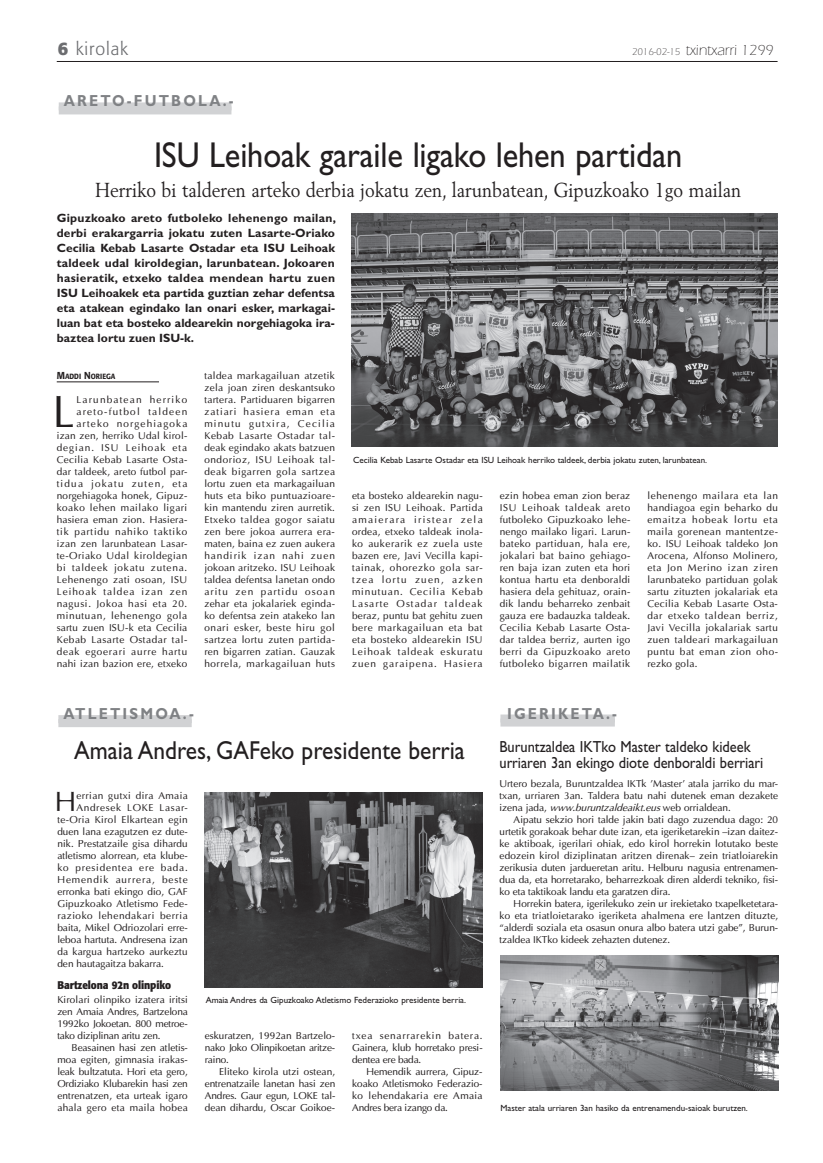
<style>
.page{position:relative;width:823px;height:1163px;background:#fff}
.page>*{position:absolute;margin:0;border:0;box-sizing:border-box;transform-origin:0 0}
.t1{font:45px "Optima";color:#231f20}
.t2{font:36px "Gill Sans";letter-spacing:-.005em;color:#231f20;scale:.9 1}
.t3{font:27.5px "Optima";color:#231f20}
.t4{font:26px "Gill Sans";color:#231f20;scale:.9 1}
.t5{font:20px "Berling";color:#231f20;scale:.9 1}
.t6{font:300 18px "Formata";letter-spacing:.05em;color:#6c6d70}
.t7{font:16px/16px "Gill Sans";color:#231f20;scale:.9 1}
.t8{font:700 16px "Gill Sans";letter-spacing:.15em;color:#808285;scale:.9 1}
.t9{font:300 15px "Itc Eras";color:#231f20}
.t10{font:700 12px/15px "Gill Sans";color:#231f20;text-align:justify}
.t11{font:700 11px "Formata";letter-spacing:-.01em;color:#231f20;scale:.9 1}
.t12{font:10px/12px "Optima";letter-spacing:.02em;color:#231f20;text-align:justify}
.t13{font:10px/12px "Optima";letter-spacing:.045em;color:#231f20;text-align:right}
.t14{font:10px "Optima";color:#231f20}
.t15{font:10px "Optima";letter-spacing:.05em;color:#231f20}
.t16{font:10px "Optima";letter-spacing:.075em;color:#231f20}
.t17{font:10px "Optima";letter-spacing:.085em;color:#231f20}
.t18{font:10px "Optima";letter-spacing:.06em;color:#231f20}
.t19{font:9px "Gill Sans";color:#231f20}
.t20{font:500 7.5px "Formata";color:#231f20;scale:.9 1}
.s1{font-weight:700}
.s2{font-size:10px}
.s3{font-style:italic}
</style>
<div class="page">
<hr style="left:57px;top:61px;width:720px;height:1px;background:#231f20">
<hr style="left:57px;top:381px;width:102px;height:1px;background:#231f20">
<div style="left:58px;top:715px;width:133px;height:8px;background:#d1d2d4"></div>
<div style="left:58px;top:719px;width:133px;height:8px;background:#d1d2d4"></div>
<img style="left:205px;top:792px;width:277px;height:195px">
<div style="left:59px;top:102px;width:172px;height:8px;background:#d1d2d4"></div>
<div style="left:59px;top:106px;width:172px;height:8px;background:#d1d2d4"></div>
<div style="left:500px;top:714px;width:114px;height:8px;background:#d1d2d4"></div>
<div style="left:500px;top:718px;width:114px;height:8px;background:#d1d2d4"></div>
<img style="left:351px;top:213px;width:426px;height:233px">
<img style="left:500px;top:955px;width:277px;height:135px">
<h3 class="t6" style="left:58px;top:38px;width:72px"><span class="s1">6</span> kirolak</h3>
<h3 class="t8" style="left:64px;top:92px;width:190px">ARETO-FUTBOLA.-</h3>
<h3 class="t9" style="left:631px;top:41px;width:143px"><span class="s2">2016-02-15</span> txintxarri 1299</h3>
<h2 class="t2" style="left:154px;top:134px;width:588px">ISU Leihoak garaile ligako lehen partidan</h2>
<h3 class="t5" style="left:95px;top:178px;width:719px">Herriko bi talderen arteko derbia jokatu zen, larunbatean, Gipuzkoako 1go mailan</h3>
<p class="t10" style="left:57px;top:210px;width:280px">Gipuzkoako areto futboleko lehenengo mailan, derbi erakargarria jokatu zuten Lasarte-Oriako Cecilia Kebab Lasarte Ostadar eta ISU Leihoak taldeek udal kiroldegian, larunbatean. Jokoaren hasieratik, etxeko taldea mendean hartu zuen ISU Leihoakek eta partida guztian zehar defentsa eta atakean egindako lan onari esker, markagai&shy;luan bat eta bosteko aldearekin norgehiagoka ira&shy;baztea lortu zuen ISU-k.</p>
<p class="t20" style="left:57px;top:371px;width:66px"><span class="s2">M</span>ADDI <span class="s2">N</span>ORIEGA</p>
<h1 class="t1" style="left:53px;top:384px;width:24px">L</h1>
<p class="t13" style="left:57px;top:393px;width:132px">Larunbatean herriko areto-futbol taldeen arteko norgehiagoka izan zen, herriko Udal kirol&shy;degian. ISU Leihoak eta<br>Cecilia Kebab Lasarte Osta&shy;dar taldeek, areto futbol par&shy;tidua jokatu zuten, eta norgehiagoka honek, Gipuz&shy;koako lehen mailako ligari hasiera eman zion. Hasiera&shy;tik partidu nahiko taktiko izan zen larunbatean Lasar&shy;te-Oriako Udal kiroldegian bi taldeek jokatu zutena.<br>Lehenengo zati osoan, ISU<br>Leihoak taldea izan zen nagusi. Jokoa hasi eta 20. minutuan, lehenengo gola sartu zuen ISU-k eta Cecilia<br>Kebab Lasarte Ostadar tal&shy;deak egoerari aurre hartu nahi izan bazion ere, etxeko</p>
<p class="t12" style="left:204px;top:369px;width:132px">taldea markagailuan atzetik zela joan ziren deskantsuko tartera. Partiduaren bigarren zatiari hasiera eman eta minutu gutxira, Cecilia Kebab Lasarte Ostadar tal&shy;deak egindako akats batzuen ondorioz, ISU Leihoak tal&shy;deak bigarren gola sartzea lortu zuen eta markagailuan huts eta biko puntuazioare&shy;kin mantendu ziren aurretik.<br>Etxeko taldea gogor saiatu zen bere jokoa aurrera era&shy;maten, baina ez zuen aukera handirik izan nahi zuen jokoan aritzeko. ISU Leihoak taldea defentsa lanetan ondo aritu zen partidu osoan zehar eta jokalariek eginda&shy;ko defentsa zein atakeko lan onari esker, beste hiru gol sartzea lortu zuten partida&shy;ren bigarren zatian. Gauzak horrela, markagailuan huts</p>
<p class="t19" style="left:353px;top:454px;width:355px">Cecilia Kebab Lasarte Ostadar eta ISU Leihoak herriko taldeek, derbia jokatu zuten, larunbatean.</p>
<p class="t12" style="left:352px;top:489px;width:132px">eta bosteko aldearekin nagu&shy;si zen ISU Leihoak. Partida amaierara iristear zela ordea, etxeko taldeak inola&shy;ko aukerarik ez zuela uste bazen ere, Javi Vecilla kapi&shy;tainak, ohorezko gola sar&shy;tzea lortu zuen, azken minutuan. Cecilia Kebab Lasarte Ostadar taldeak beraz, puntu bat gehitu zuen bere markagailuan eta bat eta bosteko aldearekin ISU Leihoak taldeak eskuratu zuen garaipena. Hasiera</p>
<p class="t12" style="left:499px;top:489px;width:132px">ezin hobea eman zion beraz ISU Leihoak taldeak areto futboleko Gipuzkoako lehe&shy;nengo mailako ligari. Larun&shy;bateko partiduan, hala ere, jokalari bat baino gehiago&shy;ren baja izan zuten eta hori kontua hartu eta denboraldi hasiera dela gehituaz, orain&shy;dik landu beharreko zenbait gauza ere badauzka taldeak.<br>Cecilia Kebab Lasarte Osta&shy;dar taldea berriz, aurten igo berri da Gipuzkoako areto futboleko bigarren mailatik</p>
<p class="t12" style="left:647px;top:489px;width:132px">lehenengo mailara eta lan handiagoa egin beharko du emaitza hobeak lortu eta maila gorenean mantentze&shy;ko. ISU Leihoak taldeko Jon Arocena, Alfonso Molinero, eta Jon Merino izan ziren larunbateko partiduan golak sartu zituzten jokalariak eta Cecilia Kebab Lasarte Osta&shy;dar etxeko taldean berriz, Javi Vecilla jokalariak sartu zuen taldeari markagailuan puntu bat eman zion oho&shy;rezko gola.</p>
<h3 class="t8" style="left:63px;top:704px;width:146px">atletis moa.-</h3>
<h3 class="t4" style="left:74px;top:735px;width:435px">Amaia Andres, GAFeko presidente berria</h3>
<h3 class="t3" style="left:55px;top:784px;width:23px">H</h3>
<p class="t12" style="left:76px;top:789px;width:113px">errian gutxi dira Amaia</p>
<p class="t18" style="left:76px;top:801px;width:113px">Andresek LOKE Lasar-</p>
<p class="t12" style="left:57px;top:813px;width:132px">te-Oria Kirol Elkartean egin</p>
<p class="t14" style="left:57px;top:825px;width:132px">duen lana ezagutzen ez dute-</p>
<p class="t12" style="left:57px;top:837px;width:132px">nik. Prestatzaile gisa dihardu</p>
<p class="t14" style="left:57px;top:849px;width:132px">atletismo alorrean, eta klube-</p>
<p class="t16" style="left:57px;top:861px;width:132px">ko presidentea ere bada.</p>
<p class="t17" style="left:57px;top:873px;width:132px">Hemendik aurrera, beste</p>
<p class="t14" style="left:57px;top:885px;width:132px">erronka bati ekingo dio, GAF</p>
<p class="t12" style="left:57px;top:897px;width:132px">Gipuzkoako Atletismo Fede-</p>
<p class="t15" style="left:57px;top:909px;width:132px">razioko lehendakari berria</p>
<p class="t14" style="left:57px;top:921px;width:132px">baita, Mikel Odriozolari erre-</p>
<p class="t14" style="left:57px;top:933px;width:132px">leboa hartuta. Andresena izan</p>
<p class="t12" style="left:57px;top:945px;width:132px">da kargua hartzeko aurkeztu</p>
<p class="t14" style="left:57px;top:957px;width:108px">den hautagaitza bakarra.</p>
<p class="t11" style="left:57px;top:978px;width:128px">Bartzelona 92n olinpiko</p>
<p class="t12" style="left:57px;top:993px;width:132px">Kirolari olinpiko izatera iritsi zen Amaia Andres, Bartzelona 1992ko Jokoetan. 800 metroe&shy;tako diziplinan aritu zen.</p>
<p class="t12" style="left:57px;top:1041px;width:132px;text-indent:14px">Beasainen hasi zen atletis&shy;moa egiten, gimnasia irakas&shy;leak bultzatuta. Hori eta gero, Ordiziako Klubarekin hasi zen entrenatzen, eta urteak igaro ahala gero eta maila hobea</p>
<p class="t19" style="left:206px;top:994px;width:262px">Amaia Andres da Gipuzkoako Atletismo Federazioko presidente berria.</p>
<p class="t12" style="left:205px;top:1029px;width:132px">eskuratzen, 1992an Bartzelo&shy;nako Joko Olinpikoetan aritze&shy;raino.</p>
<p class="t12" style="left:205px;top:1065px;width:132px;text-indent:14px">Eliteko kirola utzi ostean, entrenatzaile lanetan hasi zen Andres. Gaur egun, LOKE tal&shy;dean dihardu, Oscar Goikoe-</p>
<p class="t12" style="left:352px;top:1029px;width:132px">txea senarrarekin batera.<br>Gainera, klub horretako presi&shy;dentea ere bada.</p>
<p class="t12" style="left:352px;top:1065px;width:132px;text-indent:14px">Hemendik aurrera, Gipuz&shy;koako Atletismoko Federazio&shy;ko lehendakaria ere Amaia Andres bera izango da.</p>
<h3 class="t8" style="left:506px;top:703px;width:84px">IGERIKETA</h3>
<h3 class="t8" style="left:605px;top:703px;width:14px">.-</h3>
<h3 class="t7" style="left:499px;top:738px;width:295px">Buruntzaldea IKTko Master taldeko kideek urriaren 3an ekingo diote denboraldi berriari</h3>
<p class="t12" style="left:499px;top:777px;width:280px">Urtero bezala, Buruntzaldea IKTk 'Master' atala jarriko du mar&shy;txan, urriaren 3an. Taldera batu nahi dutenek eman dezakete izena jada, <span class="s3">www.buruntzaldeaikt.eus</span> web orrialdean.</p>
<p class="t12" style="left:499px;top:813px;width:280px;text-indent:14px">Aipatu sekzio hori talde jakin bati dago zuzendua dago: 20 urtetik gorakoak behar dute izan, eta igeriketarekin –izan daitez&shy;ke aktiboak, igerilari ohiak, edo kirol horrekin lotutako beste edozein kirol diziplinatan aritzen direnak– zein triatloiarekin zerikusia duten jardueretan aritu. Helburu nagusia entrenamen&shy;dua da, eta horretarako, beharrezkoak diren alderdi tekniko, fisi&shy;ko eta taktikoak landu eta garatzen dira.</p>
<p class="t12" style="left:499px;top:897px;width:280px;text-indent:14px">Horrekin batera, igerilekuko zein ur irekietako txapelketetara&shy;ko eta triatloietarako igeriketa ahalmena ere lantzen dituzte, “alderdi soziala eta osasun onura albo batera utzi gabe”, Burun&shy;tzaldea IKTko kideek zehazten dutenez.</p>
<p class="t19" style="left:500px;top:1102px;width:249px">Master atala urriaren 3an hasiko da entrenamendu-saioak burutzen.</p>
</div>
